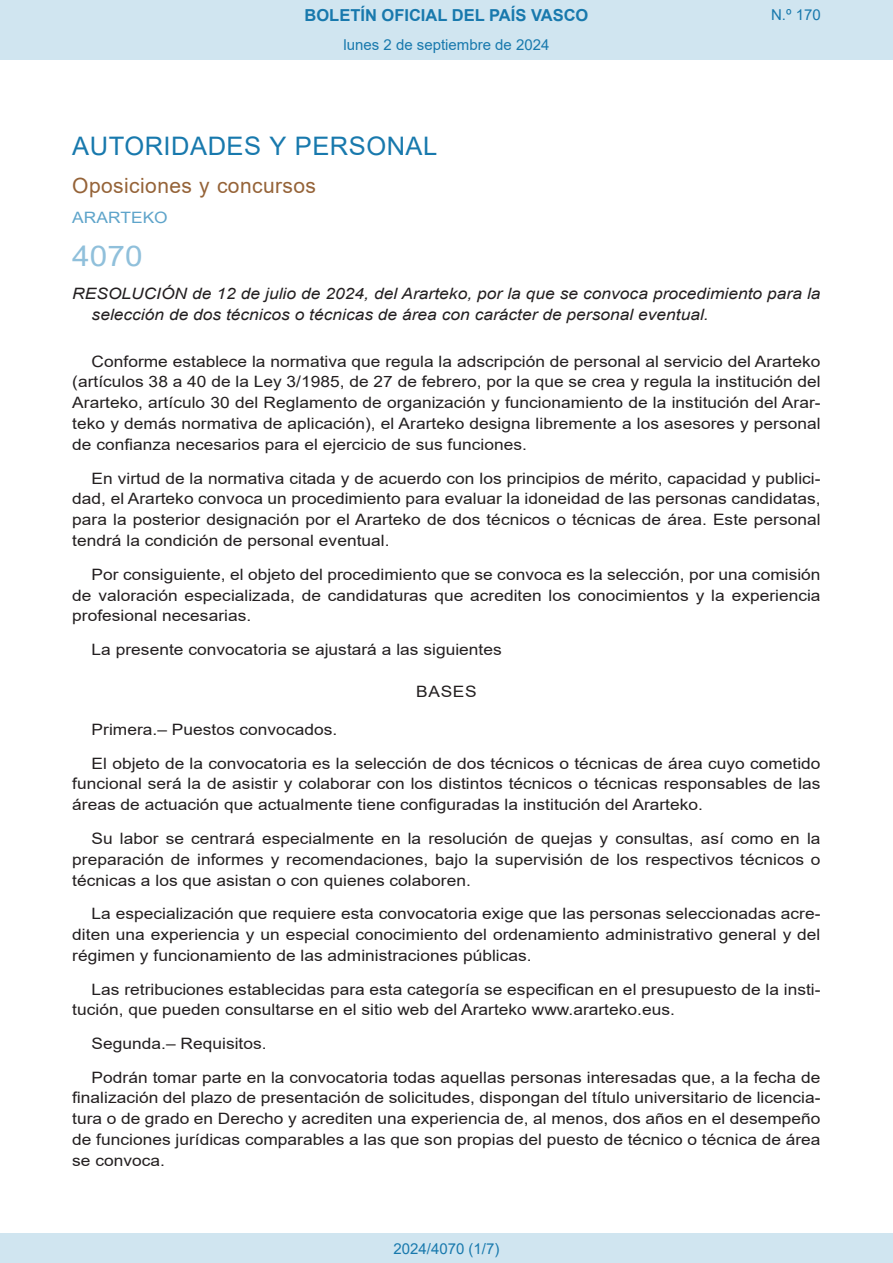
<style>
.page{position:relative;width:893px;height:1263px;background:#fff}
.page>*{position:absolute;margin:0;border:0;box-sizing:border-box;transform-origin:0 0}
.BOPVOrden{font:28.5px "Arial";color:#90c0db;scale:1.11 1}
.BOPVSeccion{font:25.5px "Arial";letter-spacing:.02em;color:#1879ad}
.BOPVSubseccion{font:21px "Arial";letter-spacing:.02em;color:#956338}
.t1{font:700 16.5px "Arial";color:#1879ad}
.BOPVDetalle{font:15.6px/20.9px "Arial";color:#231f20;text-align:justify;scale:1.11 1}
.BOPVTitulo{font:italic 15.6px/20.9px "Arial";color:#231f20;scale:1.11 1}
.BOPVOrganismo{font:15.6px "Arial";letter-spacing:.005em;color:#5ea4ca;scale:1.11 1}
.BOPVClave{font:15.6px "Arial";letter-spacing:.035em;color:#231f20;scale:1.11 1}
.Paginacion_Centro{font:15px "Arial";color:#1879ad}
</style>
<div class="page">
<div style="left:0;top:0;width:893px;height:60px;background:#d0e5f0"></div>
<div style="left:0;top:1233px;width:893px;height:30px;background:#d0e5f0"></div>
<p class="t1" style="left:305px;top:3px;width:285px">BOLETÍN OFICIAL DEL PAÍS VASCO</p>
<p class="Paginacion_Centro" style="left:343px;top:35px;width:207px">lunes 2 de septiembre de 2024</p>
<p class="Paginacion_Centro" style="left:771px;top:5px;width:51px">N.º 170</p>
<p class="BOPVSeccion" style="left:72px;top:128px;width:366px">AUTORIDADES Y PERSONAL</p>
<p class="BOPVSubseccion" style="left:72px;top:171px;width:245px">Oposiciones y concursos</p>
<p class="BOPVOrganismo" style="left:72px;top:207px;width:88px">ARARTEKO</p>
<p class="BOPVOrden" style="left:72px;top:236px;width:65px">4070</p>
<p class="BOPVTitulo" style="left:92px;top:284px;width:658px;text-indent:-19px">RESOLUCIÓN de 12 de julio de 2024, del Ararteko, por la que se convoca procedimiento para la selección de dos técnicos o técnicas de área con carácter de personal eventual.</p>
<p class="BOPVDetalle" style="left:72px;top:350px;width:676px;text-indent:19px">Conforme establece la normativa que regula la adscripción de personal al servicio del Ararteko (artículos 38 a 40 de la Ley 3/1985, de 27 de febrero, por la que se crea y regula la institución del Ararteko, artículo 30 del Reglamento de organización y funcionamiento de la institución del Arar&shy;teko y demás normativa de aplicación), el Ararteko designa libremente a los asesores y personal de confianza necesarios para el ejercicio de sus funciones.</p>
<p class="BOPVDetalle" style="left:72px;top:467px;width:676px;text-indent:19px">En virtud de la normativa citada y de acuerdo con los principios de mérito, capacidad y publici&shy;dad, el Ararteko convoca un procedimiento para evaluar la idoneidad de las personas candidatas, para la posterior designación por el Ararteko de dos técnicos o técnicas de área. Este personal tendrá la condición de personal eventual.</p>
<p class="BOPVDetalle" style="left:72px;top:564px;width:676px;text-indent:19px">Por consiguiente, el objeto del procedimiento que se convoca es la selección, por una comisión de valoración especializada, de candidaturas que acrediten los conocimientos y la experiencia profesional necesarias.</p>
<p class="BOPVDetalle" style="left:92px;top:639px;width:371px">La presente convocatoria se ajustará a las siguientes</p>
<p class="BOPVClave" style="left:416px;top:681px;width:56px">BASES</p>
<p class="BOPVDetalle" style="left:92px;top:719px;width:223px">Primera.– Puestos convocados.</p>
<p class="BOPVDetalle" style="left:72px;top:753px;width:676px;text-indent:19px">El objeto de la convocatoria es la selección de dos técnicos o técnicas de área cuyo cometido funcional será la de asistir y colaborar con los distintos técnicos o técnicas responsables de las áreas de actuación que actualmente tiene configuradas la institución del Ararteko.</p>
<p class="BOPVDetalle" style="left:72px;top:828px;width:676px;text-indent:19px">Su labor se centrará especialmente en la resolución de quejas y consultas, así como en la preparación de informes y recomendaciones, bajo la supervisión de los respectivos técnicos o técnicas a los que asistan o con quienes colaboren.</p>
<p class="BOPVDetalle" style="left:72px;top:903px;width:676px;text-indent:19px">La especialización que requiere esta convocatoria exige que las personas seleccionadas acre&shy;diten una experiencia y un especial conocimiento del ordenamiento administrativo general y del régimen y funcionamiento de las administraciones públicas.</p>
<p class="BOPVDetalle" style="left:72px;top:978px;width:676px;text-indent:19px">Las retribuciones establecidas para esta categoría se especifican en el presupuesto de la insti&shy;tución, que pueden consultarse en el sitio web del Ararteko www.ararteko.eus.</p>
<p class="BOPVDetalle" style="left:92px;top:1033px;width:159px">Segunda.– Requisitos.</p>
<p class="BOPVDetalle" style="left:72px;top:1066px;width:676px;text-indent:19px">Podrán tomar parte en la convocatoria todas aquellas personas interesadas que, a la fecha de finalización del plazo de presentación de solicitudes, dispongan del título universitario de licencia&shy;tura o de grado en Derecho y acrediten una experiencia de, al menos, dos años en el desempeño de funciones jurídicas comparables a las que son propias del puesto de técnico o técnica de área se convoca.</p>
<p class="Paginacion_Centro" style="left:393px;top:1238px;width:107px">2024/4070 (1/7)</p>
</div>
